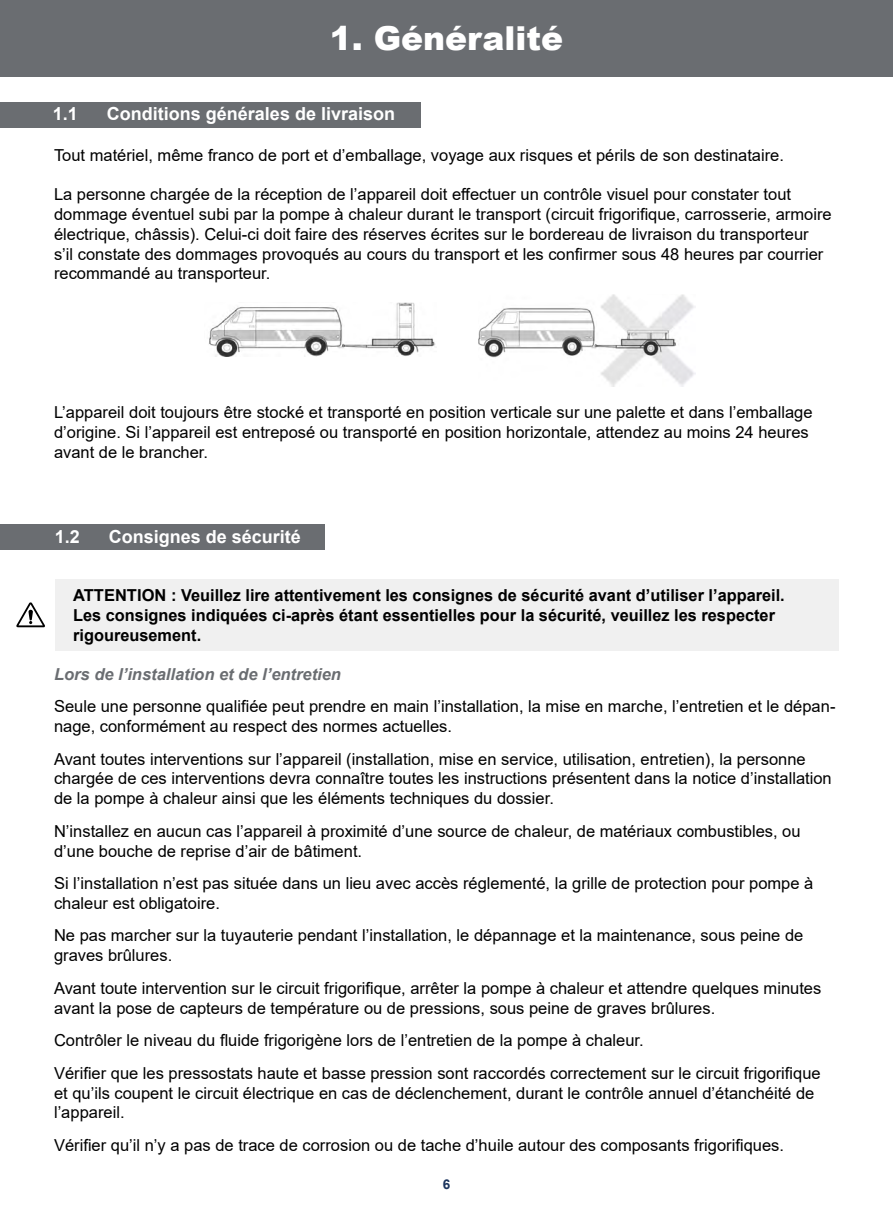
<style>
.page{position:relative;width:893px;height:1212px;background:#fff}
.page>*{position:absolute;margin:0;border:0;box-sizing:border-box;transform-origin:0 0}
.t1{font:900 33px "Arial";color:#fff}
.t2{font:700 18px "Arial";color:#fff}
.t3{font:16.5px/19.8px "Arial";color:#000}
.t4{font:700 16.5px/19.8px "Arial";color:#000}
.t5{font:italic 700 16.5px "Arial";color:#6a6d71}
.t6{font:700 13.5px "Arial";color:#1c355e}
</style>
<div class="page">
<div style="left:0;top:0;width:893px;height:77px;background:#6a6d71"></div>
<div style="left:0;top:102px;width:421px;height:25px;background:#6a6d71"></div>
<div style="left:0;top:524px;width:325px;height:26px;background:#6a6d71"></div>
<img style="left:478px;top:294px;width:218px;height:93px">
<img style="left:209px;top:302px;width:227px;height:55px">
<div style="left:55px;top:579px;width:784px;height:71px;background:#f0f0f0"></div>
<svg style="left:16px;top:602px;width:29px;height:25px"></svg>
<h1 class="t1" style="left:330px;top:14px;width:235px">1. Généralité</h1>
<p class="t2" style="left:53px;top:101px;width:27px">1.1</p>
<p class="t2" style="left:107px;top:101px;width:290px">Conditions générales de livraison</p>
<p class="t3" style="left:54px;top:145px;width:731px">Tout matériel, même franco de port et d’emballage, voyage aux risques et périls de son destinataire.</p>
<p class="t3" style="left:54px;top:184px;width:779px">La personne chargée de la réception de l’appareil doit effectuer un contrôle visuel pour constater tout dommage éventuel subi par la pompe à chaleur durant le transport (circuit frigorifique, carrosserie, armoire électrique, châssis). Celui-ci doit faire des réserves écrites sur le bordereau de livraison du transporteur s’il constate des dommages provoqués au cours du transport et les confirmer sous 48 heures par courrier recommandé au transporteur.</p>
<p class="t3" style="left:54px;top:402px;width:760px">L’appareil doit toujours être stocké et transporté en position verticale sur une palette et dans l’emballage d’origine. Si l’appareil est entreposé ou transporté en position horizontale, attendez au moins 24 heures avant de le brancher.</p>
<p class="t2" style="left:55px;top:524px;width:27px">1.2</p>
<p class="t2" style="left:109px;top:524px;width:194px">Consignes de sécurité</p>
<p class="t4" style="left:73px;top:585px;width:713px">ATTENTION : Veuillez lire attentivement les consignes de sécurité avant d’utiliser l’appareil.<br>Les consignes indiquées ci-après étant essentielles pour la sécurité, veuillez les respecter rigoureusement.</p>
<p class="t5" style="left:54px;top:663px;width:289px">Lors de l’installation et de l’entretien</p>
<p class="t3" style="left:54px;top:696px;width:783px">Seule une personne qualifiée peut prendre en main l’installation, la mise en marche, l’entretien et le dépan&shy;nage, conformément au respect des normes actuelles.</p>
<p class="t3" style="left:54px;top:749px;width:779px">Avant toutes interventions sur l’appareil (installation, mise en service, utilisation, entretien), la personne chargée de ces interventions devra connaître toutes les instructions présentent dans la notice d’installation de la pompe à chaleur ainsi que les éléments techniques du dossier.</p>
<p class="t3" style="left:54px;top:821px;width:748px">N’installez en aucun cas l’appareil à proximité d’une source de chaleur, de matériaux combustibles, ou d’une bouche de reprise d’air de bâtiment.</p>
<p class="t3" style="left:54px;top:873px;width:761px">Si l’installation n’est pas située dans un lieu avec accès réglementé, la grille de protection pour pompe à chaleur est obligatoire.</p>
<p class="t3" style="left:54px;top:926px;width:751px">Ne pas marcher sur la tuyauterie pendant l’installation, le dépannage et la maintenance, sous peine de graves brûlures.</p>
<p class="t3" style="left:54px;top:978px;width:769px">Avant toute intervention sur le circuit frigorifique, arrêter la pompe à chaleur et attendre quelques minutes avant la pose de capteurs de température ou de pressions, sous peine de graves brûlures.</p>
<p class="t3" style="left:54px;top:1024px;width:768px;line-height:32.5px">Contrôler le niveau du fluide frigorigène lors de l’entretien de la pompe à chaleur.<br>Vérifier que les pressostats haute et basse pression sont raccordés correctement sur le circuit frigorifique</p>
<p class="t3" style="left:54px;top:1083px;width:762px">et qu’ils coupent le circuit électrique en cas de déclenchement, durant le contrôle annuel d’étanchéité de l’appareil.</p>
<p class="t3" style="left:54px;top:1135px;width:731px">Vérifier qu’il n’y a pas de trace de corrosion ou de tache d’huile autour des composants frigorifiques.</p>
<p class="t6" style="left:443px;top:1175px;width:9px">6</p>
</div>
